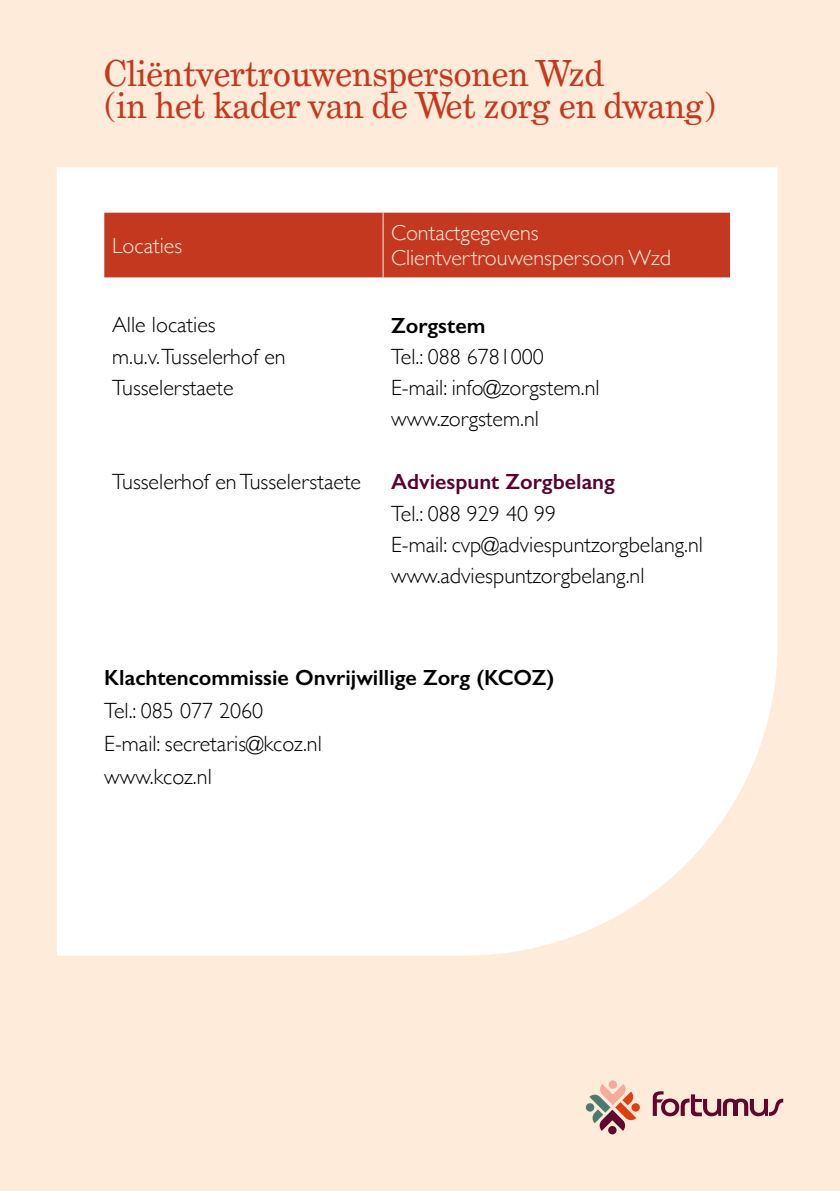
<style>
.page{position:relative;width:840px;height:1191px;background:#fff}
.page>*{position:absolute;margin:0;border:0;box-sizing:border-box;transform-origin:0 0}
.t1{font:36px/32.8px "Grad";color:#c4381f}
.t2{font:300 22px/31.2px "Gill Sans";color:#000}
.t3{font:300 22px/24.8px "Gill Sans";color:#ffebd9}
.t4{font:600 22px "Gill Sans";color:#000}
.t5{font:600 22px "Gill Sans";color:#590330}
</style>
<div class="page">
<div style="left:0;top:0;width:839px;height:1191px;background:#ffebd9"></div>
<div style="left:57px;top:167px;width:720px;height:788px;background:#fff"></div>
<div style="left:104px;top:213px;width:625px;height:64px;background:#c4381f"></div>
<hr style="left:382px;top:213px;width:1px;height:64px;background:#ffebd9">
<svg style="left:652px;top:1091px;width:130px;height:25px"></svg>
<div style="left:607px;top:1126px;width:9px;height:8px;background:#60072c;border-radius:50%"></div>
<svg style="left:585px;top:1084px;width:54px;height:46px"></svg>
<div style="left:608px;top:1080px;width:8px;height:8px;background:#f5aa9a;border-radius:50%"></div>
<h1 class="t1" style="left:104px;top:57px;width:613px">Cliëntvertrouwenspersonen Wzd<br>(in het kader van de Wet zorg en dwang)</h1>
<p class="t3" style="left:112px;top:232px;width:71px">Locaties</p>
<p class="t3" style="left:391px;top:220px;width:281px">Contactgegevens<br>Clientvertrouwenspersoon Wzd</p>
<p class="t2" style="left:112px;top:308px;width:105px">Alle locaties</p>
<p class="t4" style="left:391px;top:312px;width:96px">Zorgstem</p>
<p class="t2" style="left:112px;top:340px;width:175px">m.u.v.Tusselerhof en</p>
<p class="t2" style="left:391px;top:340px;width:154px">Tel.: 088 6781000</p>
<p class="t2" style="left:112px;top:371px;width:123px">Tusselerstaete</p>
<p class="t2" style="left:391px;top:371px;width:210px">E-mail: info@zorgstem.nl www.zorgstem.nl</p>
<p class="t2" style="left:112px;top:465px;width:250px">Tusselerhof en Tusselerstaete</p>
<p class="t5" style="left:391px;top:468px;width:225px">Adviespunt Zorgbelang</p>
<p class="t2" style="left:391px;top:497px;width:313px">Tel.: 088 929 40 99<br>E-mail: cvp@adviespuntzorgbelang.nl www.adviespuntzorgbelang.nl</p>
<p class="t4" style="left:104px;top:664px;width:451px">Klachtencommissie Onvrijwillige Zorg (KCOZ)</p>
<p class="t2" style="left:104px;top:693px;width:219px;line-height:32.8px">Tel.: 085 077 2060<br>E-mail: secretaris@kcoz.nl www.kcoz.nl</p>
</div>
